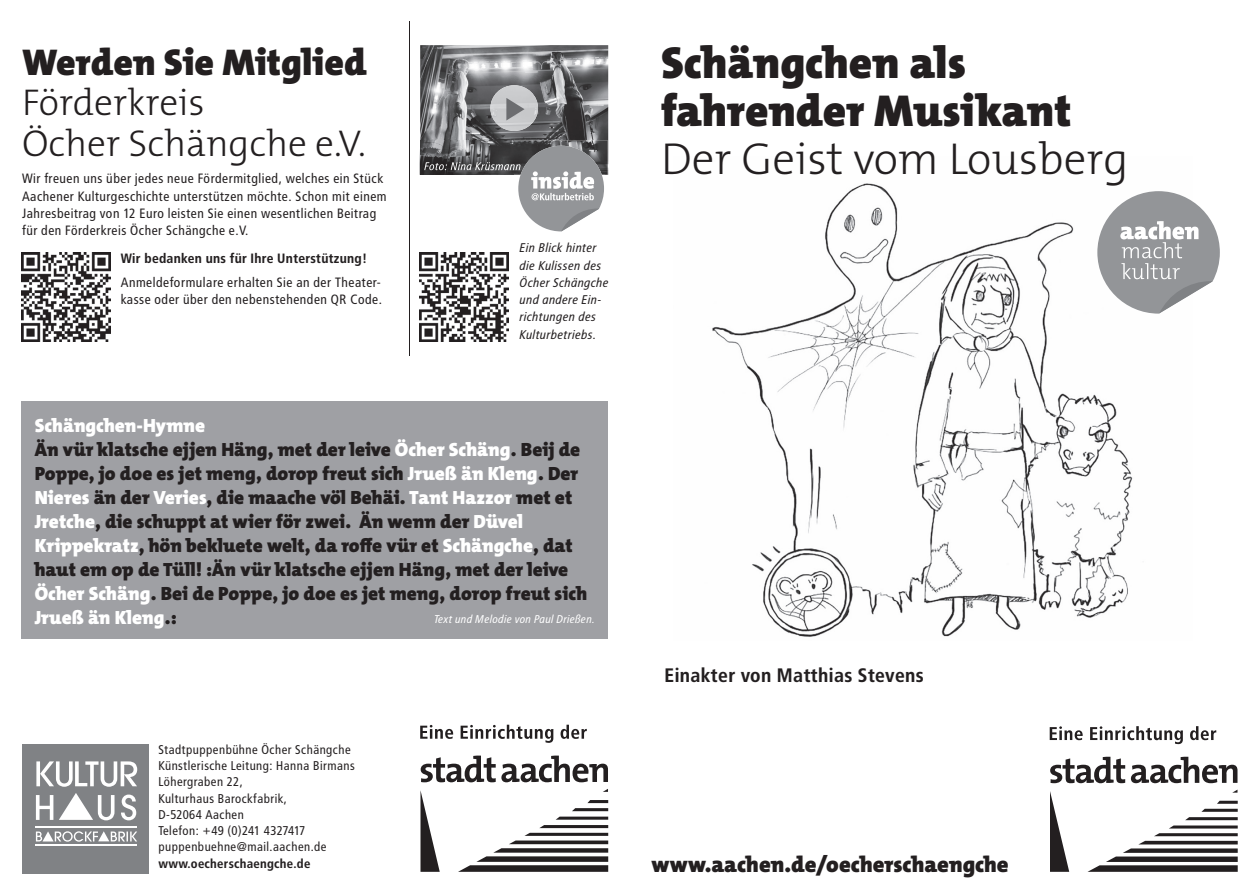
<style>
.page{position:relative;width:1259px;height:893px;background:#fff}
.page>*{position:absolute;margin:0;border:0;box-sizing:border-box;transform-origin:0 0}
.t1{font:900 45px/48px "The Mix B W9";color:#231f20}
.t2{font:300 45px "The Mix B W3";color:#231f20}
.t3{font:300 37.5px/40.5px "The Mix B W3";color:#231f20}
.t4{font:900 37.5px "The Mix B W9";color:#231f20}
.t5{font:900 22.5px "The Mix B W9";color:#231f20}
.t6{font:700 19.5px "Transit OT";color:#231f20}
.t7{font:900 19.2px/24px "The Mix B W9";color:#231f20}
.t8{font:13.5px/17.2px "Transit OT";color:#231f20}
.t9{font:700 13.5px "Transit OT";color:#231f20}
.t10{font:12.75px/16.2px "Transit OT";color:#231f20}
.t11{font:700 12.75px "Transit OT";color:#231f20}
.t12{font:italic 12.6px/17.2px "Transit OT";color:#231f20}
.t13{font:italic 11.25px "Transit OT";letter-spacing:-.005em;color:#fff}
.s1{color:#fff}
</style>
<div class="page">
<img style="left:712px;top:183px;width:421px;height:454px">
<svg style="left:1050px;top:757px;width:75px;height:26px"></svg>
<svg style="left:1131px;top:757px;width:106px;height:26px"></svg>
<svg style="left:1050px;top:791px;width:19px;height:81px"></svg>
<svg style="left:1087px;top:801px;width:150px;height:71px"></svg>
<svg style="left:1049px;top:726px;width:167px;height:18px"></svg>
<svg style="left:421px;top:755px;width:187px;height:27px"></svg>
<svg style="left:420px;top:790px;width:20px;height:82px"></svg>
<svg style="left:572px;top:800px;width:36px;height:11px"></svg>
<svg style="left:458px;top:817px;width:150px;height:55px"></svg>
<svg style="left:420px;top:725px;width:167px;height:18px"></svg>
<div style="left:22px;top:744px;width:127px;height:129px;background:#808285"></div>
<svg style="left:36px;top:761px;width:101px;height:26px"></svg>
<svg style="left:36px;top:793px;width:100px;height:27px"></svg>
<svg style="left:36px;top:831px;width:101px;height:11px"></svg>
<hr style="left:35px;top:826px;width:102px;height:1px;background:#fff">
<hr style="left:35px;top:844px;width:102px;height:2px;background:#fff">
<div style="left:21px;top:402px;width:587px;height:237px;background:#9fa0a4"></div>
<svg style="left:1097px;top:191px;width:122px;height:123px"></svg>
<img style="left:21px;top:253px;width:89px;height:89px">
<img style="left:420px;top:45px;width:188px;height:130px">
<img style="left:490px;top:85px;width:48px;height:46px">
<svg style="left:506px;top:98px;width:18px;height:22px"></svg>
<img style="left:420px;top:253px;width:88px;height:89px">
<hr style="left:409px;top:21px;width:1px;height:335px;background:#231f20">
<img style="left:420px;top:140px;width:187px;height:35px">
<svg style="left:424px;top:146px;width:180px;height:85px"></svg>
<h2 class="t4" style="left:22px;top:38px;width:346px">Werden Sie Mitglied</h2>
<h2 class="t3" style="left:22px;top:82px;width:345px">Förderkreis<br>Öcher Schängche e.V.</h2>
<p class="t8" style="left:22px;top:170px;width:366px">Wir freuen uns über jedes neue Fördermitglied, welches ein Stück Aachener Kulturgeschichte unterstützen möchte. Schon mit einem Jahresbeitrag von 12 Euro leisten Sie einen wesentlichen Beitrag für den Förderkreis Öcher Schängche e.V.</p>
<p class="t9" style="left:121px;top:250px;width:248px">Wir bedanken uns für Ihre Unterstützung!</p>
<p class="t8" style="left:121px;top:274px;width:263px">Anmeldeformulare erhalten Sie an der Theater&shy;kasse oder über den nebenstehenden QR Code.</p>
<p class="t12" style="left:519px;top:239px;width:91px">Ein Blick hinter die Kulissen des<br>Öcher Schängche und andere Ein&shy;richtungen des<br>Kulturbetriebs.</p>
<p class="t7" style="left:35px;top:413px;width:554px"><span class="s1">Schängchen-Hymne<br></span>Än vür klatsche ejjen Häng, met der leive <span class="s1">Öcher Schäng</span>. Beĳ de Poppe, jo doe es jet meng, dorop freut sich <span class="s1">Jrueß än Kleng</span>. Der <span class="s1">Nieres</span> än der <span class="s1">Veries</span>, die maache völ Behäi. <span class="s1">Tant Hazzor</span> met et <span class="s1">Jretche</span>, die schuppt at wier för zwei. Än wenn der <span class="s1">Düvel Krippekratz</span>, hön bekluete welt, da roffe vür et <span class="s1">Schängche</span>, dat haut em op de Tüll! :Än vür klatsche ejjen Häng, met der leive <span class="s1">Öcher Schäng</span>. Bei de Poppe, jo doe es jet meng, dorop freut sich <span class="s1">Jrueß än Kleng</span>.:</p>
<p class="t13" style="left:434px;top:612px;width:163px">Text und Melodie von Paul Drießen.</p>
<p class="t10" style="left:158px;top:741px;width:198px">Stadtpuppenbühne Öcher Schängche<br>Künstlerische Leitung: Hanna Birmans<br>Löhergraben 22,<br>Kulturhaus Barockfabrik,<br>D-52064 Aachen<br>Telefon: +49 (0)241 4327417 puppenbuehne@mail.aachen.de</p>
<p class="t11" style="left:158px;top:856px;width:154px">www.oecherschaengche.de</p>
<h1 class="t1" style="left:661px;top:39px;width:412px">Schängchen als fahrender Musikant</h1>
<h1 class="t2" style="left:661px;top:130px;width:469px">Der Geist vom Lousberg</h1>
<p class="t6" style="left:664px;top:663px;width:261px">Einakter von Matthias Stevens</p>
<p class="t5" style="left:651px;top:850px;width:359px">www.aachen.de/oecherschaengche</p>
</div>
